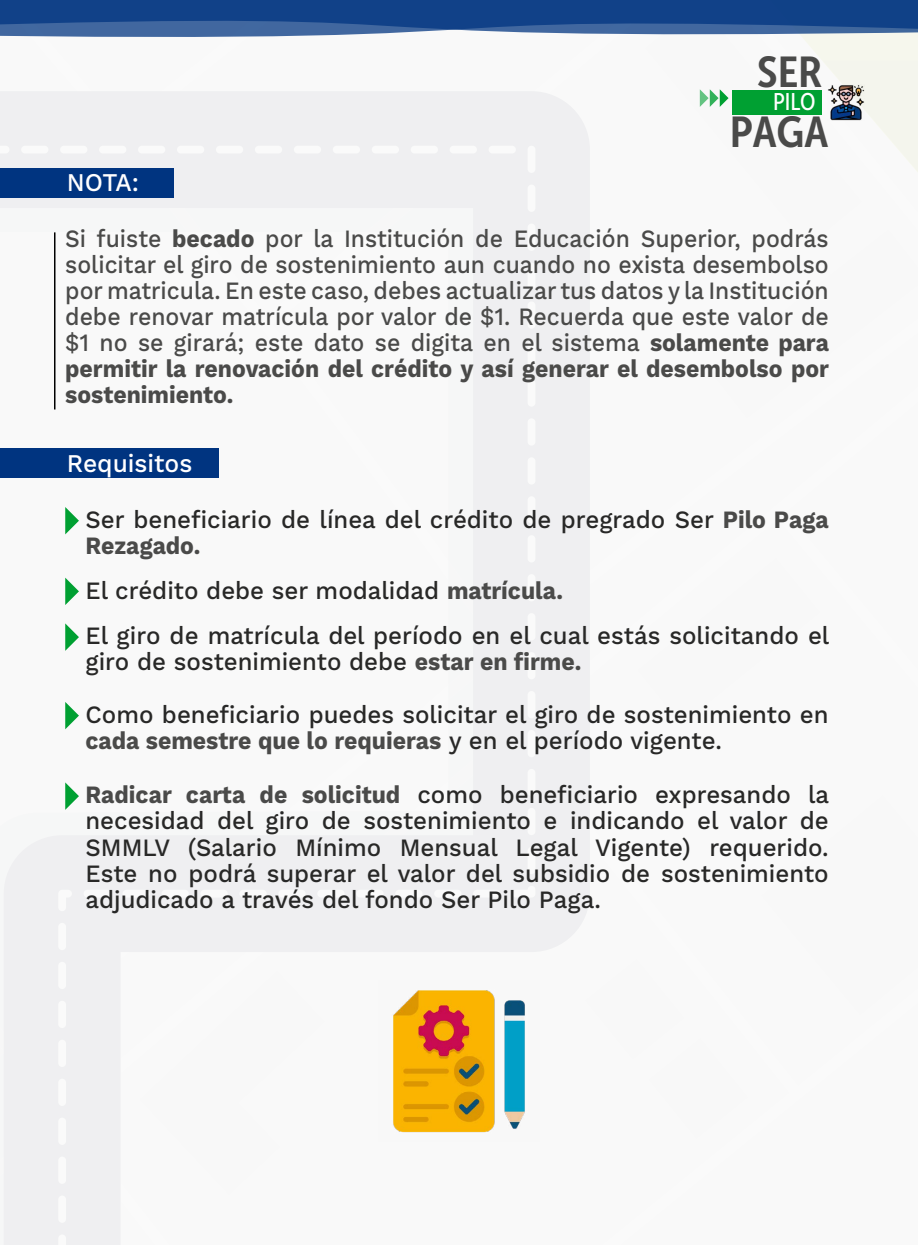
<style>
.page{position:relative;width:918px;height:1245px;background:#f9f9f9}
.page>*{position:absolute;margin:0;border:0;box-sizing:border-box;transform-origin:0 0}
.t1{font:42.9px/59.6px "Museo Sans Condensed 700";color:#4a4a49;text-align:center;scale:1.08 1}
.t2{font:500 25.5px "Work Sans";color:#fff;scale:.96 1}
.t3{font:500 24.9px/26.1px "Work Sans";color:#282827;scale:.96 1}
.t4{font:500 24.9px/26.1px "Work Sans";color:#4a4a49;text-align:justify;scale:.92 1}
.t5{font:700 24.9px/54.4px "Work Sans";color:#4a4a49;scale:.92 1}
.t6{font:24px "Museo Sans Condensed 500";color:#fff}
.s1{font-weight:700}
.s2{font-weight:700;color:#4a4a49}
.s3{font-weight:500;color:#282827}
</style>
<div class="page">
<div style="left:0;top:448px;width:219px;height:30px;background:#003480"></div>
<svg style="left:65px;top:507px;width:14px;height:27px"></svg>
<svg style="left:65px;top:578px;width:14px;height:27px"></svg>
<svg style="left:65px;top:623px;width:14px;height:28px"></svg>
<svg style="left:65px;top:702px;width:14px;height:27px"></svg>
<svg style="left:65px;top:782px;width:14px;height:28px"></svg>
<svg style="left:0;top:0;width:918px;height:410px"></svg>
<img style="left:828px;top:84px;width:36px;height:36px">
<img style="left:393px;top:990px;width:132px;height:143px">
<p class="t2" style="left:67px;top:168px;width:77px">NOTA:</p>
<h1 class="t1" style="left:730px;top:42px;width:93px">SER<br>PAGA</h1>
<p class="t6" style="left:773px;top:89px;width:44px">PILO</p>
<p class="t4" style="left:65px;top:227px;width:832px">Si fuiste <span class="s1">becado</span> por la Institución de Educación Superior, podrás solicitar el giro de sostenimiento aun cuando no exista desembolso por matricula. En este caso, debes actualizar tus datos y la Institución debe renovar matrícula por valor de $1. Recuerda que este valor de $1 no se girará; este dato se digita en el sistema <span class="s1">solamente para permitir la renovación del crédito y así generar el desembolso por sostenimiento.</span></p>
<p class="t2" style="left:67px;top:448px;width:132px">Requisitos</p>
<p class="t3" style="left:86px;top:508px;width:776px">Ser beneficiario de línea del crédito de pregrado Ser <span class="s2">Pilo Paga<br>Rezagado.</span></p>
<p class="t3" style="left:86px;top:568px;width:776px;line-height:45.8px">El crédito debe ser modalidad <span class="s2">matrícula.<br></span>El giro de matrícula del período en el cual estás solicitando el</p>
<p class="t3" style="left:86px;top:637px;width:776px;line-height:52.5px">giro de sostenimiento debe <span class="s2">estar en firme.<br></span>Como beneficiario puedes solicitar el giro de sostenimiento en</p>
<p class="t5" style="left:86px;top:715px;width:810px">cada semestre que lo requieras <span class="s3">y en el período vigente.<br></span>Radicar carta de solicitud <span class="s3">como beneficiario expresando la</span></p>
<p class="t3" style="left:86px;top:809px;width:776px;text-align:justify">necesidad del giro de sostenimiento e indicando el valor de SMMLV (Salario Mínimo Mensual Legal Vigente) requerido.<br>Este no podrá superar el valor del subsidio de sostenimiento adjudicado a través del fondo Ser Pilo Paga.</p>
</div>
